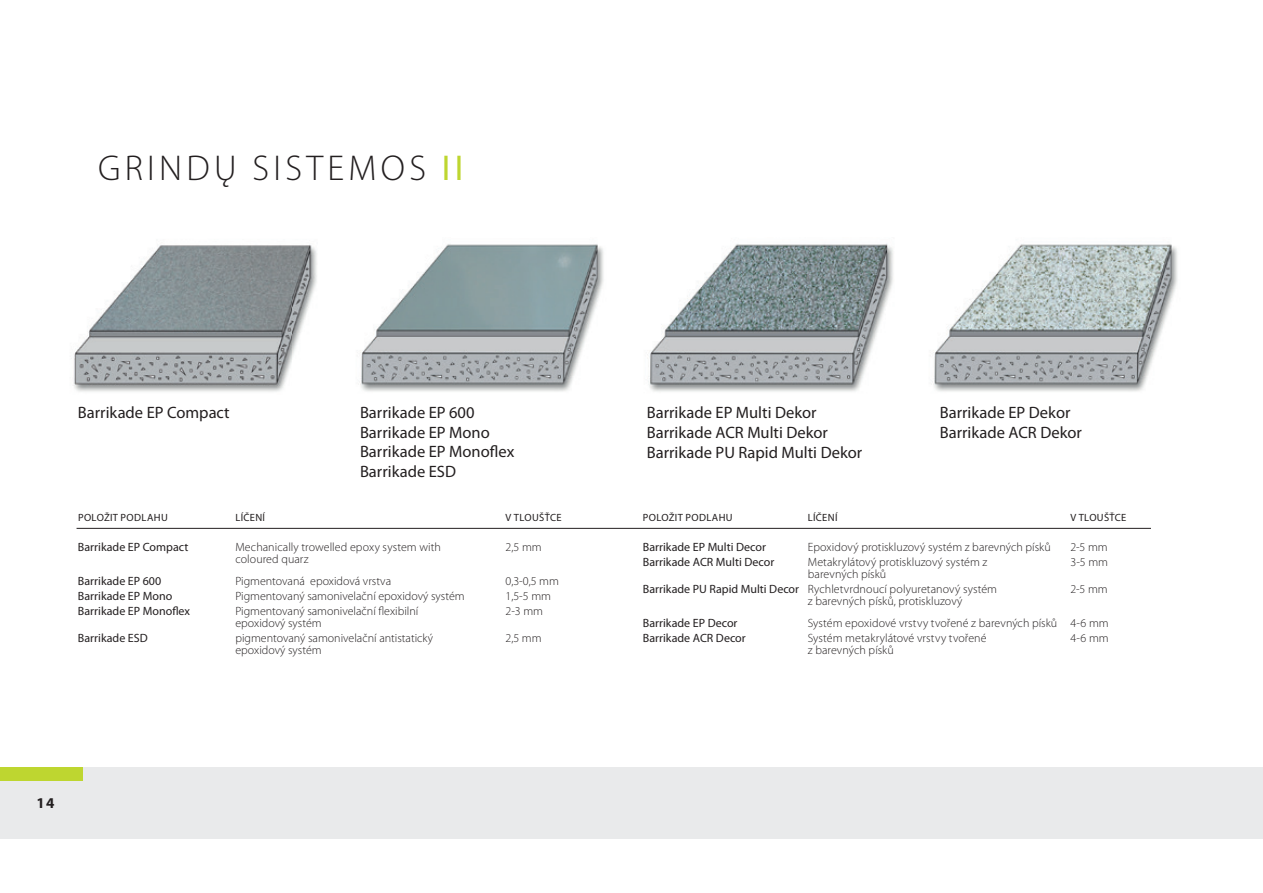
<style>
.page{position:relative;width:1263px;height:893px;background:#fff}
.page>*{position:absolute;margin:0;border:0;box-sizing:border-box;transform-origin:0 0}
.t1{font:300 36px "Myriad Pro";letter-spacing:.12em;color:#231f20}
.t2{font:16.5px/19.5px "Myriad Pro";color:#231f20}
.t3{font:700 15px "Myriad Pro";color:#231f20}
.t4{font:300 12px/15px "Myriad Pro";color:#231f20}
.t5{font:12px "Myriad Pro";color:#231f20}
.t6{font:10.5px "Myriad Pro";letter-spacing:.035em;color:#231f20}
.s1{font-weight:400;color:#bed630}
.s2{font-weight:400}
</style>
<div class="page">
<div style="left:0;top:767px;width:1263px;height:72px;background:#e9eaeb"></div>
<div style="left:0;top:767px;width:82px;height:14px;background:#bed630"></div>
<img style="left:71px;top:245px;width:246px;height:147px">
<img style="left:360px;top:244px;width:244px;height:148px">
<img style="left:648px;top:243px;width:245px;height:149px">
<img style="left:933px;top:244px;width:245px;height:148px">
<hr style="left:77px;top:528px;width:1074px;height:1px;background:#231f20">
<h1 class="t1" style="left:98px;top:148px;width:367px">GRINDŲ SISTEMOS <span class="s1">II</span></h1>
<h2 class="t2" style="left:360px;top:403px;width:156px">Barrikade EP 600<br>Barrikade EP Mono<br>Barrikade EP Monoflex<br>Barrikade ESD</h2>
<h2 class="t2" style="left:78px;top:403px;width:153px">Barrikade EP Compact</h2>
<h2 class="t2" style="left:647px;top:403px;width:217px">Barrikade EP Multi Dekor<br>Barrikade ACR Multi Dekor<br>Barrikade PU Rapid Multi Dekor</h2>
<h2 class="t2" style="left:940px;top:403px;width:144px">Barrikade EP Dekor<br>Barrikade ACR Dekor</h2>
<p class="t6" style="left:78px;top:512px;width:91px">POLOŽIT PODLAHU</p>
<p class="t6" style="left:235px;top:512px;width:31px">LÍČENÍ</p>
<p class="t6" style="left:505px;top:512px;width:58px">V TLOUŠŤCE</p>
<p class="t5" style="left:78px;top:540px;width:112px">Barrikade EP Compact</p>
<p class="t4" style="left:235px;top:540px;width:207px">Mechanically trowelled epoxy system with</p>
<p class="t4" style="left:505px;top:540px;width:38px">2,5 mm</p>
<p class="t4" style="left:235px;top:552px;width:75px">coloured quarz</p>
<p class="t5" style="left:78px;top:575px;width:85px">Barrikade EP 600</p>
<p class="t4" style="left:235px;top:574px;width:157px">Pigmentovaná epoxidová vrstva</p>
<p class="t4" style="left:505px;top:574px;width:55px">0,3-0,5 mm</p>
<p class="t5" style="left:78px;top:590px;width:96px">Barrikade EP Mono</p>
<p class="t4" style="left:235px;top:589px;width:231px">Pigmentovaný samonivelační epoxidový systém</p>
<p class="t4" style="left:505px;top:589px;width:47px">1,5-5 mm</p>
<p class="t5" style="left:78px;top:605px;width:114px">Barrikade EP Monoflex</p>
<p class="t4" style="left:235px;top:604px;width:184px">Pigmentovaný samonivelační flexibilní</p>
<p class="t4" style="left:505px;top:604px;width:39px">2-3 mm</p>
<p class="t4" style="left:235px;top:616px;width:88px">epoxidový systém</p>
<p class="t5" style="left:78px;top:632px;width:71px">Barrikade ESD</p>
<p class="t4" style="left:235px;top:631px;width:199px">pigmentovaný samonivelační antistatický</p>
<p class="t4" style="left:505px;top:631px;width:38px">2,5 mm</p>
<p class="t4" style="left:235px;top:643px;width:88px">epoxidový systém</p>
<p class="t6" style="left:643px;top:512px;width:91px">POLOŽIT PODLAHU</p>
<p class="t6" style="left:808px;top:512px;width:31px">LÍČENÍ</p>
<p class="t6" style="left:1070px;top:512px;width:58px">V TLOUŠŤCE</p>
<p class="t5" style="left:643px;top:540px;width:125px">Barrikade EP Multi Decor</p>
<p class="t4" style="left:808px;top:540px;width:244px">Epoxidový protiskluzový systém z barevných písků</p>
<p class="t4" style="left:1070px;top:540px;width:39px">2-5 mm</p>
<p class="t5" style="left:643px;top:555px;width:133px">Barrikade ACR Multi Decor</p>
<p class="t4" style="left:808px;top:555px;width:181px">Metakrylátový protiskluzový systém z</p>
<p class="t4" style="left:1070px;top:555px;width:39px">3-5 mm</p>
<p class="t4" style="left:643px;top:567px;width:356px;text-indent:165px">barevných písků<br><span class="s2">Barrikade PU Rapid Multi Decor</span> Rychletvrdnoucí polyuretanový systém</p>
<p class="t4" style="left:1070px;top:582px;width:39px">2-5 mm</p>
<p class="t4" style="left:808px;top:594px;width:156px">z barevných písků, protiskluzový</p>
<p class="t5" style="left:643px;top:617px;width:96px">Barrikade EP Decor</p>
<p class="t4" style="left:808px;top:616px;width:302px">Systém epoxidové vrstvy tvořené z barevných písků 4-6 mm</p>
<p class="t5" style="left:643px;top:632px;width:104px">Barrikade ACR Decor</p>
<p class="t4" style="left:808px;top:631px;width:180px">Systém metakrylátové vrstvy tvořené</p>
<p class="t4" style="left:1070px;top:631px;width:40px">4-6 mm</p>
<p class="t4" style="left:808px;top:643px;width:87px">z barevných písků</p>
<p class="t3" style="left:36px;top:794px;width:20px">14</p>
</div>
